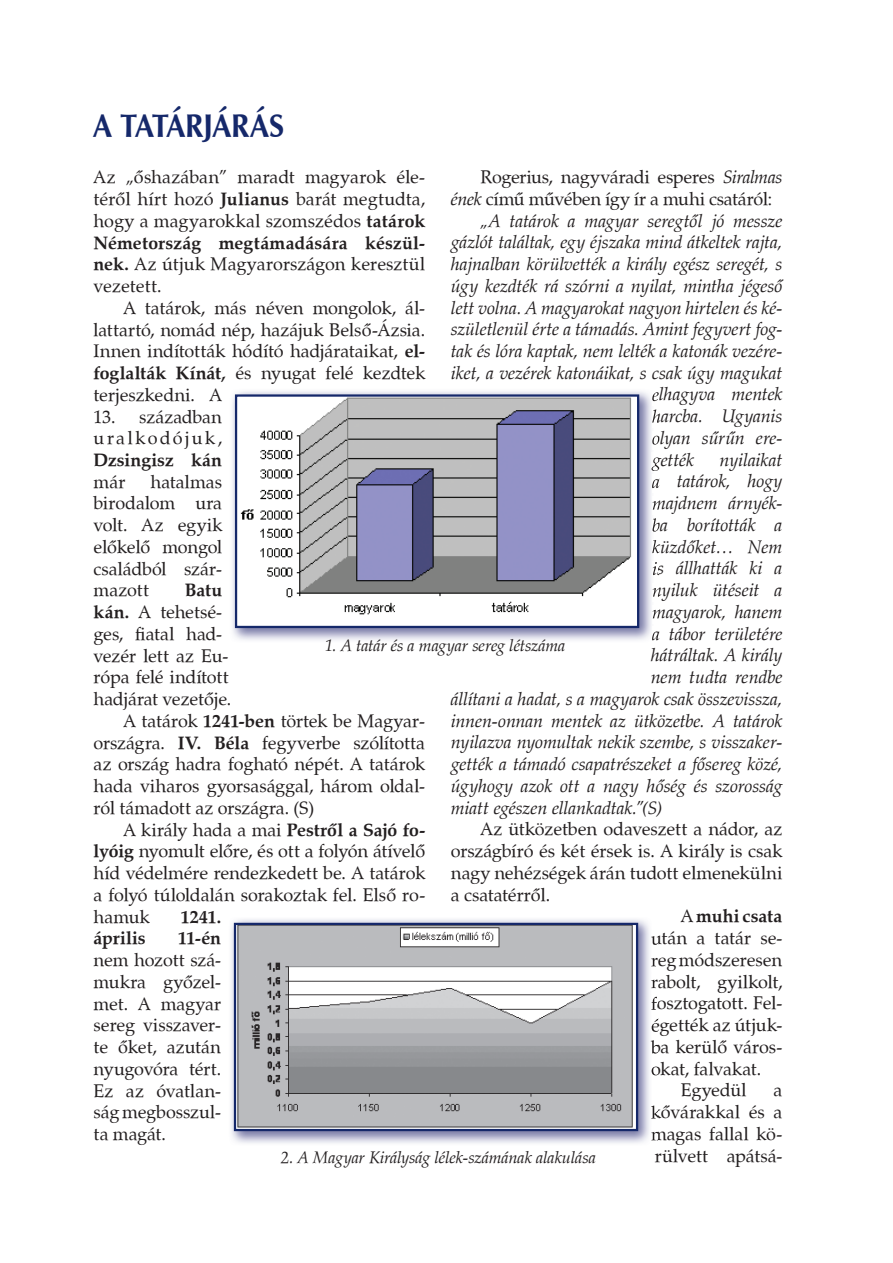
<style>
.page{position:relative;width:893px;height:1263px;background:#fff}
.page>*{position:absolute;margin:0;border:0;box-sizing:border-box;transform-origin:0 0}
.t1{font:700 33px "Zapf Humanist 601 PFL";letter-spacing:-.005em;color:#15286a;scale:.91 1}
.t2{font:18px/21.8px "Zapf Calligraphic 801 PFL";letter-spacing:-.005em;color:#231f20;text-align:justify}
.t3{font:italic 18px "Zapf Calligraphic 801 PFL";letter-spacing:-.005em;color:#231f20}
.t4{font:700 18px "Zapf Calligraphic 801 PFL";letter-spacing:-.005em;color:#231f20}
.t5{font:18px/21.8px "Zapf Calligraphic 801 PFL";letter-spacing:.115em;color:#231f20}
.t6{font:italic 16.5px "Zapf Calligraphic 801 PFL";letter-spacing:-.005em;color:#231f20}
.s1{font-weight:700}
.s2{font-style:italic}
.s3{font-weight:400}
</style>
<div class="page">
<img style="left:232px;top:391px;width:427px;height:250px">
<img style="left:652px;top:391px;width:7px;height:15px">
<img style="left:652px;top:409px;width:7px;height:18px">
<img style="left:652px;top:431px;width:7px;height:18px">
<img style="left:651px;top:453px;width:8px;height:18px">
<img style="left:652px;top:475px;width:7px;height:18px">
<img style="left:652px;top:496px;width:7px;height:18px">
<img style="left:652px;top:518px;width:7px;height:14px">
<svg style="left:652px;top:540px;width:7px;height:13px"></svg>
<svg style="left:653px;top:562px;width:6px;height:13px"></svg>
<img style="left:653px;top:583px;width:6px;height:18px">
<img style="left:652px;top:605px;width:7px;height:18px">
<svg style="left:652px;top:627px;width:7px;height:13px"></svg>
<img style="left:238px;top:397px;width:398px;height:228px">
<div style="left:235px;top:394px;width:404px;height:234px;border:2px solid #15286a"></div>
<img style="left:231px;top:919px;width:426px;height:224px">
<svg style="left:651px;top:932px;width:7px;height:13px"></svg>
<img style="left:651px;top:953px;width:7px;height:18px">
<img style="left:651px;top:975px;width:7px;height:18px">
<img style="left:651px;top:997px;width:7px;height:18px">
<img style="left:652px;top:1018px;width:6px;height:19px">
<img style="left:651px;top:1040px;width:7px;height:14px">
<img style="left:652px;top:1062px;width:6px;height:16px">
<img style="left:651px;top:1105px;width:7px;height:14px">
<img style="left:651px;top:1127px;width:7px;height:16px">
<img style="left:237px;top:926px;width:398px;height:202px">
<div style="left:234px;top:923px;width:404px;height:208px;border:2px solid #15286a"></div>
<h1 class="t1" style="left:94px;top:106px;width:211px">A TATÁRJÁRÁS</h1>
<p class="t2" style="left:94px;top:166px;width:333px">Az „őshazában” maradt magyarok éle&shy;téről hírt hozó <span class="s1">Julianus</span> barát megtudta, hogy a magyarokkal szomszédos <span class="s1">tatárok Németország megtámadására készül&shy;nek.</span> Az útjuk Magyarországon keresztül vezetett.</p>
<p class="t2" style="left:94px;top:297px;width:333px;text-indent:30px">a tatárok, más néven mongolok, ál&shy;lattartó, nomád nép, hazájuk Belső-Ázsia.<br>Innen indították hódító hadjárataikat, <span class="s1">el&shy;foglalták kínát,</span> és nyugat felé kezdtek terjeszkedni. a</p>
<p class="t5" style="left:94px;top:405px;width:130px">13. században uralkodójuk,</p>
<p class="t4" style="left:94px;top:449px;width:130px">Dzsingisz kán</p>
<p class="t2" style="left:94px;top:471px;width:33px">már</p>
<p class="t2" style="left:481px;top:166px;width:303px">Rogerius, nagyváradi esperes <span class="s2">Siralmas</span></p>
<p class="t2" style="left:451px;top:188px;width:323px"><span class="s2">ének</span> című művében így ír a muhi csatáról:</p>
<p class="t3" style="left:481px;top:209px;width:303px">„A tatárok a magyar seregtől jó messze</p>
<p class="t3" style="left:451px;top:231px;width:333px">gázlót találtak, egy éjszaka mind átkeltek rajta,</p>
<p class="t3" style="left:451px;top:253px;width:333px">hajnalban körülvették a király egész seregét, s</p>
<p class="t3" style="left:451px;top:274px;width:333px">úgy kezdték rá szórni a nyilat, mintha jégeső</p>
<p class="t3" style="left:451px;top:296px;width:333px">lett volna. A magyarokat nagyon hirtelen és ké-</p>
<p class="t3" style="left:451px;top:318px;width:333px">születlenül érte a támadás. Amint fegyvert fog-</p>
<p class="t3" style="left:451px;top:340px;width:333px">tak és lóra kaptak, nem lelték a katonák vezére-</p>
<p class="t3" style="left:451px;top:361px;width:333px">iket, a vezérek katonáikat, s csak úgy magukat</p>
<p class="t3" style="left:652px;top:383px;width:132px">elhagyva mentek</p>
<p class="t3" style="left:652px;top:405px;width:132px">harcba. Ugyanis</p>
<p class="t3" style="left:652px;top:427px;width:132px">olyan sűrűn ere-</p>
<p class="t3" style="left:652px;top:448px;width:44px">gették</p>
<p class="t3" style="left:720px;top:448px;width:64px">nyilaikat</p>
<p class="t3" style="left:652px;top:470px;width:132px">a tatárok, hogy</p>
<p class="t3" style="left:652px;top:492px;width:132px">majdnem árnyék-</p>
<p class="t3" style="left:652px;top:514px;width:132px">ba borították a</p>
<p class="t3" style="left:652px;top:535px;width:132px">küzdőket… Nem</p>
<p class="t3" style="left:652px;top:557px;width:132px">is állhatták ki a</p>
<p class="t3" style="left:652px;top:579px;width:132px">nyiluk ütéseit a</p>
<p class="t3" style="left:652px;top:601px;width:132px">magyarok, hanem</p>
<p class="t3" style="left:652px;top:622px;width:132px">a tábor területére</p>
<p class="t3" style="left:651px;top:644px;width:133px">hátrál tak. A király</p>
<p class="t3" style="left:651px;top:666px;width:133px">nem tudta rendbe</p>
<p class="t3" style="left:451px;top:688px;width:333px">állítani a hadat, s a magyarok csak összevissza,</p>
<p class="t3" style="left:451px;top:709px;width:333px">innen-onnan mentek az ütközetbe. A tatárok</p>
<p class="t3" style="left:451px;top:731px;width:333px">nyilazva nyomultak nekik szembe, s visszaker-</p>
<p class="t3" style="left:451px;top:753px;width:333px">gették a támadó csapatrészeket a fősereg közé,</p>
<p class="t3" style="left:451px;top:775px;width:333px">úgyhogy azok ott a nagy hőség és szorosság</p>
<p class="t3" style="left:451px;top:796px;width:213px">miatt egészen ellankadtak.”(S)</p>
<p class="t2" style="left:481px;top:818px;width:303px">Az ütközetben odaveszett a nádor, az</p>
<p class="t2" style="left:451px;top:840px;width:333px">országbíró és két érsek is. A király is csak</p>
<p class="t2" style="left:451px;top:862px;width:333px">nagy nehézségek árán tudott elmenekülni</p>
<p class="t2" style="left:451px;top:884px;width:101px">a csatatérről.</p>
<p class="t4" style="left:681px;top:905px;width:103px"><span class="s3">a</span> muhi csata</p>
<p class="t2" style="left:651px;top:927px;width:133px">után a tatár se-</p>
<p class="t2" style="left:651px;top:949px;width:133px">reg módszeresen</p>
<p class="t2" style="left:651px;top:970px;width:133px">rabolt, gyilkolt,</p>
<p class="t2" style="left:651px;top:992px;width:133px">fosztogatott. Fel-</p>
<p class="t2" style="left:651px;top:1014px;width:133px">égették az útjuk-</p>
<p class="t2" style="left:651px;top:1036px;width:133px">ba kerülő város-</p>
<p class="t2" style="left:651px;top:1057px;width:112px">okat, falvakat.</p>
<p class="t2" style="left:681px;top:1079px;width:67px">Egyedül</p>
<p class="t2" style="left:94px;top:471px;width:130px;text-indent:57px">hatalmas birodalom ura volt. az egyik előkelő mongol családból szár&shy;mazott</p>
<p class="t4" style="left:185px;top:579px;width:39px">Batu</p>
<p class="t2" style="left:94px;top:601px;width:130px"><span class="s1">kán.</span> a tehetsé-</p>
<p class="t2" style="left:94px;top:623px;width:130px">ges, fiatal had-</p>
<p class="t2" style="left:94px;top:645px;width:137px">vezér lett az Eu-</p>
<p class="t2" style="left:94px;top:666px;width:137px">rópa felé indított</p>
<p class="t2" style="left:94px;top:688px;width:139px">hadjárat vezetője.</p>
<p class="t2" style="left:123px;top:710px;width:303px">a tatárok <span class="s1">1241-ben</span> törtek be Magyar-</p>
<p class="t2" style="left:94px;top:732px;width:333px">országra. <span class="s1">Iv. Béla</span> fegyverbe szólította</p>
<p class="t2" style="left:94px;top:753px;width:333px">az ország hadra fogható népét. A tatárok</p>
<p class="t2" style="left:94px;top:775px;width:333px">hada viharos gyorsasággal, három oldal-</p>
<p class="t2" style="left:94px;top:797px;width:222px">ról támadott az országra. (S)</p>
<p class="t2" style="left:123px;top:819px;width:303px">a király hada a mai <span class="s1">pestről a sajó fo-</span></p>
<p class="t2" style="left:94px;top:840px;width:333px"><span class="s1">lyóig</span> nyomult előre, és ott a folyón átívelő</p>
<p class="t2" style="left:94px;top:862px;width:333px">híd védelmére rendezkedett be. A tatárok</p>
<p class="t2" style="left:94px;top:884px;width:333px">a folyó túloldalán sorakoztak fel. Első ro-</p>
<p class="t2" style="left:94px;top:906px;width:58px">hamuk</p>
<p class="t4" style="left:181px;top:905px;width:42px">1241.</p>
<p class="t4" style="left:94px;top:927px;width:54px">április</p>
<p class="t4" style="left:178px;top:927px;width:45px">11-én</p>
<p class="t2" style="left:94px;top:949px;width:129px">nem hozott szá&shy;mukra győzel&shy;met. a magyar sereg visszaver&shy;te őket, azután nyugovóra tért.<br>Ez az óvatlan&shy;ság megbosszul&shy;ta magát.</p>
<p class="t6" style="left:325px;top:635px;width:242px">1. A tatár és a magyar sereg létszáma</p>
<p class="t2" style="left:651px;top:1079px;width:133px;text-indent:123px">a kővárakkal és a magas fallal kö&shy;rülvett apátsá-</p>
<p class="t6" style="left:281px;top:1147px;width:317px">2. A Magyar Királyság lélek-számának alakulása</p>
</div>
